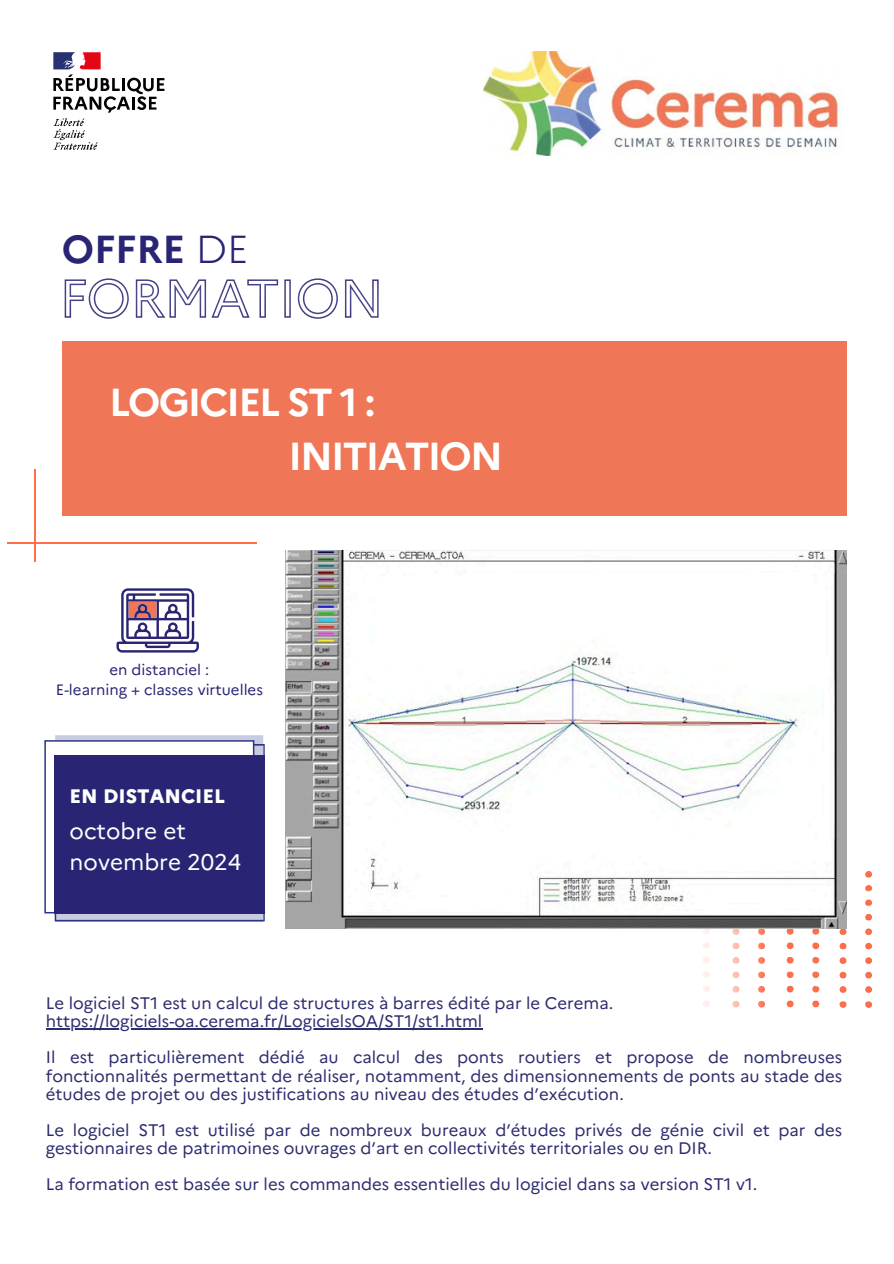
<style>
.page{position:relative;width:894px;height:1264px;background:#fff}
.page>*{position:absolute;margin:0;border:0;box-sizing:border-box;transform-origin:0 0}
.t1{font:700 39px/54px "Marianne";letter-spacing:-.05em;color:#fff}
.t2{font:700 39px "Marianne";color:#292574}
.t3{font:22.5px/30.3px "Marianne";color:#fff}
.t4{font:800 19.5px "Marianne";color:#fff}
.t5{font:16.65px/36px "Marianne";color:#2d2c6f}
.t6{font:15px "Marianne";color:#292574}
.s1{font-weight:300}
</style>
<div class="page">
<img style="left:757px;top:928px;width:7px;height:79px">
<img style="left:732px;top:928px;width:7px;height:79px">
<img style="left:812px;top:928px;width:7px;height:79px">
<img style="left:786px;top:928px;width:7px;height:79px">
<img style="left:865px;top:871px;width:6px;height:136px">
<img style="left:839px;top:928px;width:7px;height:79px">
<img style="left:286px;top:550px;width:560px;height:378px">
<img style="left:65px;top:278px;width:313px;height:41px">
<svg style="left:53px;top:52px;width:111px;height:98px"></svg>
<img style="left:483px;top:51px;width:356px;height:105px">
<svg style="left:44px;top:735px;width:221px;height:186px"></svg>
<div style="left:54px;top:755px;width:210px;height:158px;background:#292574"></div>
<svg style="left:116px;top:588px;width:83px;height:64px"></svg>
<hr style="left:7px;top:542px;width:249px;height:1px;background:#ff6f4c">
<hr style="left:34px;top:469px;width:2px;height:92px;background:#ff6f4c">
<div style="left:62px;top:340px;width:784px;height:175px;background:#ef7757"></div>
<hr style="left:46px;top:1028px;width:436px;height:1px;background:#2d2c6f">
<p class="t2" style="left:62px;top:226px;width:188px">OFFRE <span class="s1">DE</span></p>
<p class="t1" style="left:288px;top:375px;width:216px;text-indent:-179px">LOGICIEL ST 1 :<br>INITIATION</p>
<p class="t6" style="left:109px;top:660px;width:101px">en distanciel :</p>
<p class="t6" style="left:56px;top:680px;width:208px">E-learning + classes virtuelles</p>
<p class="t4" style="left:70px;top:783px;width:157px">EN DISTANCIEL</p>
<p class="t3" style="left:70px;top:816px;width:173px">octobre et novembre 2024</p>
<p class="t5" style="left:46px;top:985px;width:568px">Le logiciel ST1 est un calcul de structures à barres édité par le Cerema.</p>
<p class="t5" style="left:46px;top:1003px;width:797px">https://logiciels-oa.cerema.fr/LogicielsOA/ST1/st1.html<br>Il est particulièrement dédié au calcul des ponts routiers et propose de nombreuses</p>
<p class="t5" style="left:46px;top:1066px;width:797px;line-height:18px">fonctionnalités permettant de réaliser, notamment, des dimensionnements de ponts au stade des études de projet ou des justifications au niveau des études d’exécution.</p>
<p class="t5" style="left:46px;top:1111px;width:797px">Le logiciel ST1 est utilisé par de nombreux bureaux d’études privés de génie civil et par des</p>
<p class="t5" style="left:46px;top:1129px;width:712px">gestionnaires de patrimoines ouvrages d’art en collectivités territoriales ou en DIR.<br>La formation est basée sur les commandes essentielles du logiciel dans sa version ST1 v1.</p>
</div>
